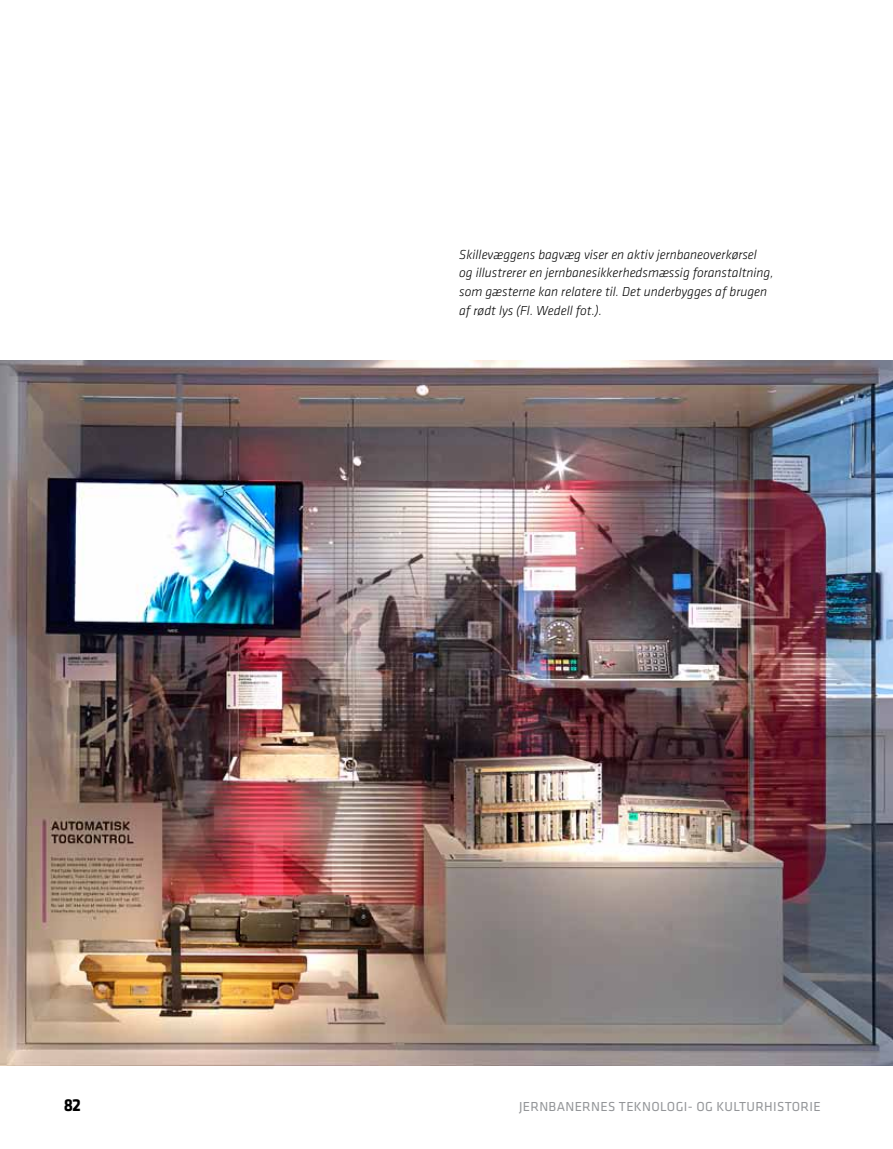
<style>
.page{position:relative;width:893px;height:1149px;background:#fff}
.page>*{position:absolute;margin:0;border:0;box-sizing:border-box;transform-origin:0 0}
.t1{font:700 18px "Klavika";color:#000}
.t2{font:italic 300 13.5px/18.8px "Klavika";color:#000}
.t3{font:13.5px "Klavika";letter-spacing:.025em;color:#939598}
</style>
<div class="page">
<img style="left:0;top:361px;width:893px;height:704px">
<p class="t2" style="left:459px;top:244px;width:316px">Skillevæggens bagvæg viser en aktiv jernbaneoverkørsel og illustrerer en jernbanesikkerhedsmæssig foranstaltning, som gæsterne kan relatere til. Det underbygges af brugen af rødt lys (Fl. Wedell fot.).</p>
<h1 class="t1" style="left:64px;top:1092px;width:19px">82</h1>
<p class="t3" style="left:519px;top:1097px;width:303px">JERNBANERNES TEKNOLOGI- OG KULTURHISTORIE</p>
</div>
